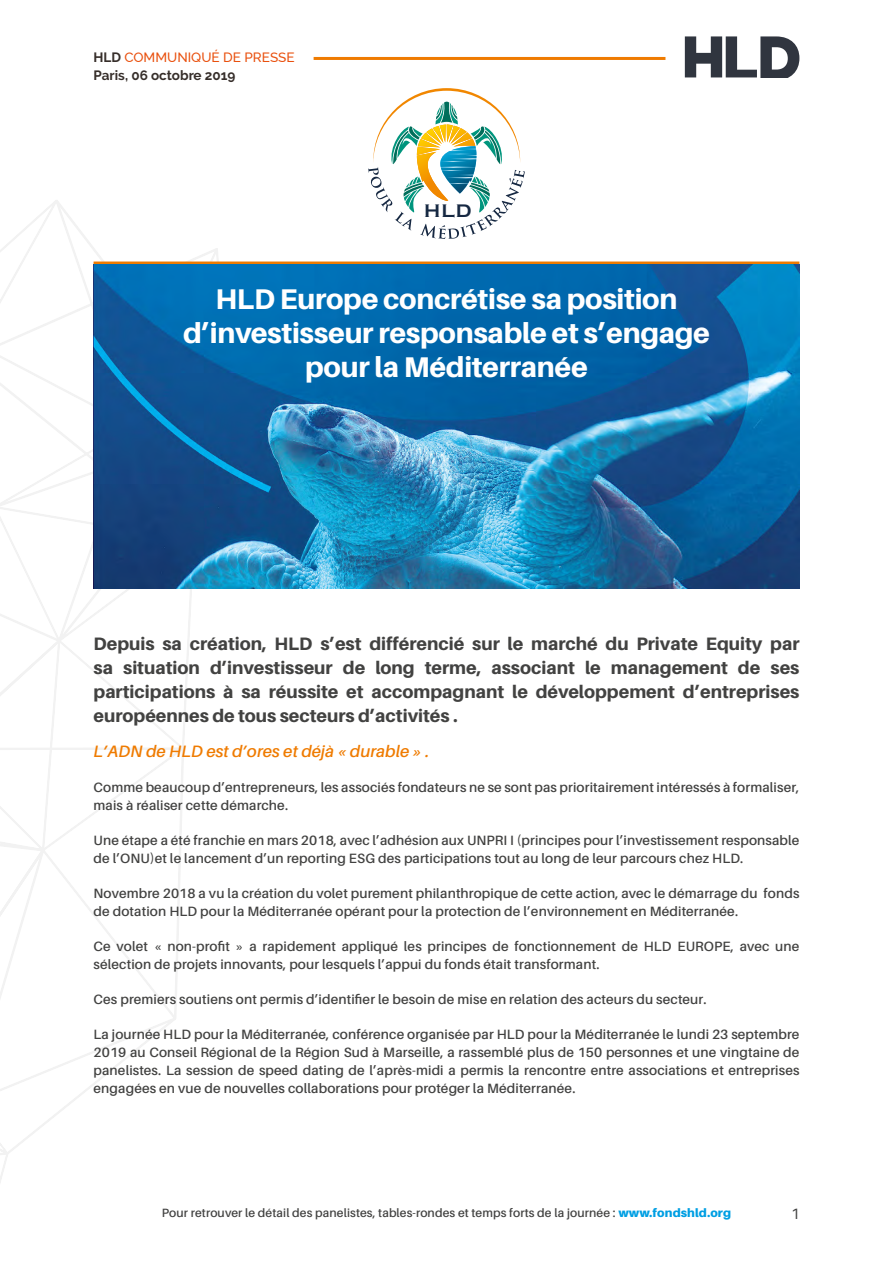
<style>
.page{position:relative;width:893px;height:1263px;background:#fff}
.page>*{position:absolute;margin:0;border:0;box-sizing:border-box;transform-origin:0 0}
.t1{font:800 28.5px/34.2px "Aileron";letter-spacing:-.01em;color:#fff;text-align:center}
.t2{font:700 18.9px "Copperplate Gothic";color:#162842}
.t3{font:800 18px/24px "Aileron";color:#424241;text-align:justify}
.t4{font:italic 600 16.5px "Aileron";letter-spacing:.01em;color:#ef7b00}
.t5{font:15px "Aileron";color:#424241}
.t6{font:600 13.5px/18px "Aileron";letter-spacing:.01em;color:#424241}
.t7{font:700 13.5px/17.7px "Raleway";color:#362e2a}
.t8{font:600 12px "Aileron";letter-spacing:.01em;color:#424241}
.s1{font-weight:500;color:#e9500e}
.s2{font-weight:900;color:#009fe3}
</style>
<div class="page">
<svg style="left:0;top:200px;width:230px;height:983px"></svg>
<svg style="left:368px;top:88px;width:157px;height:151px"></svg>
<hr style="left:94px;top:261px;width:705px;height:3px;background:#ef7b00">
<img style="left:94px;top:264px;width:705px;height:324px">
<svg style="left:685px;top:36px;width:114px;height:41px"></svg>
<hr style="left:314px;top:57px;width:351px;height:3px;background:#ef7b00">
<p class="t7" style="left:94px;top:49px;width:203px">HLD <span class="s1">COMMUNIQUÉ DE PRESSE<br></span>Paris, 06 octobre 2019</p>
<h2 class="t2" style="left:424px;top:200px;width:49px">HLD</h2>
<h1 class="t1" style="left:183px;top:282px;width:528px">HLD Europe concrétise sa position d’investisseur responsable et s’engage pour la Méditerranée</h1>
<p class="t3" style="left:94px;top:632px;width:707px">Depuis sa création, HLD s’est différencié sur le marché du Private Equity par sa situation d’investisseur de long terme, associant le management de ses participations à sa réussite et accompagnant le développement d’entreprises européennes de tous secteurs d’activités .</p>
<p class="t4" style="left:94px;top:742px;width:338px">L’ADN de HLD est d’ores et déjà « durable » .</p>
<p class="t6" style="left:94px;top:778px;width:707px">Comme beaucoup d’entrepreneurs, les associés fondateurs ne se sont pas prioritairement intéressés à formaliser, mais à réaliser cette démarche.</p>
<p class="t6" style="left:94px;top:831px;width:707px">Une étape a été franchie en mars 2018, avec l’adhésion aux UNPRI I (principes pour l’investissement responsable de l’ONU)et le lancement d’un reporting ESG des participations tout au long de leur parcours chez HLD.</p>
<p class="t6" style="left:94px;top:884px;width:707px">Novembre 2018 a vu la création du volet purement philanthropique de cette action, avec le démarrage du fonds de dotation HLD pour la Méditerranée opérant pour la protection de l’environnement en Méditerranée.</p>
<p class="t6" style="left:94px;top:937px;width:707px">Ce volet « non-profit » a rapidement appliqué les principes de fonctionnement de HLD EUROPE, avec une sélection de projets innovants, pour lesquels l’appui du fonds était transformant.</p>
<p class="t6" style="left:94px;top:990px;width:615px">Ces premiers soutiens ont permis d’identifier le besoin de mise en relation des acteurs du secteur.</p>
<p class="t6" style="left:94px;top:1025px;width:707px;text-align:justify">La journée HLD pour la Méditerranée, conférence organisée par HLD pour la Méditerranée le lundi 23 septembre 2019 au Conseil Régional de la Région Sud à Marseille, a rassemblé plus de 150 personnes et une vingtaine de panelistes. La session de speed dating de l’après-midi a permis la rencontre entre associations et entreprises engagées en vue de nouvelles collaborations pour protéger la Méditerranée.</p>
<p class="t8" style="left:162px;top:1206px;width:571px">Pour retrouver le détail des panelistes, tables-rondes et temps forts de la journée : <span class="s2">www.fondshld.org</span></p>
<p class="t5" style="left:791px;top:1206px;width:10px">1</p>
</div>
